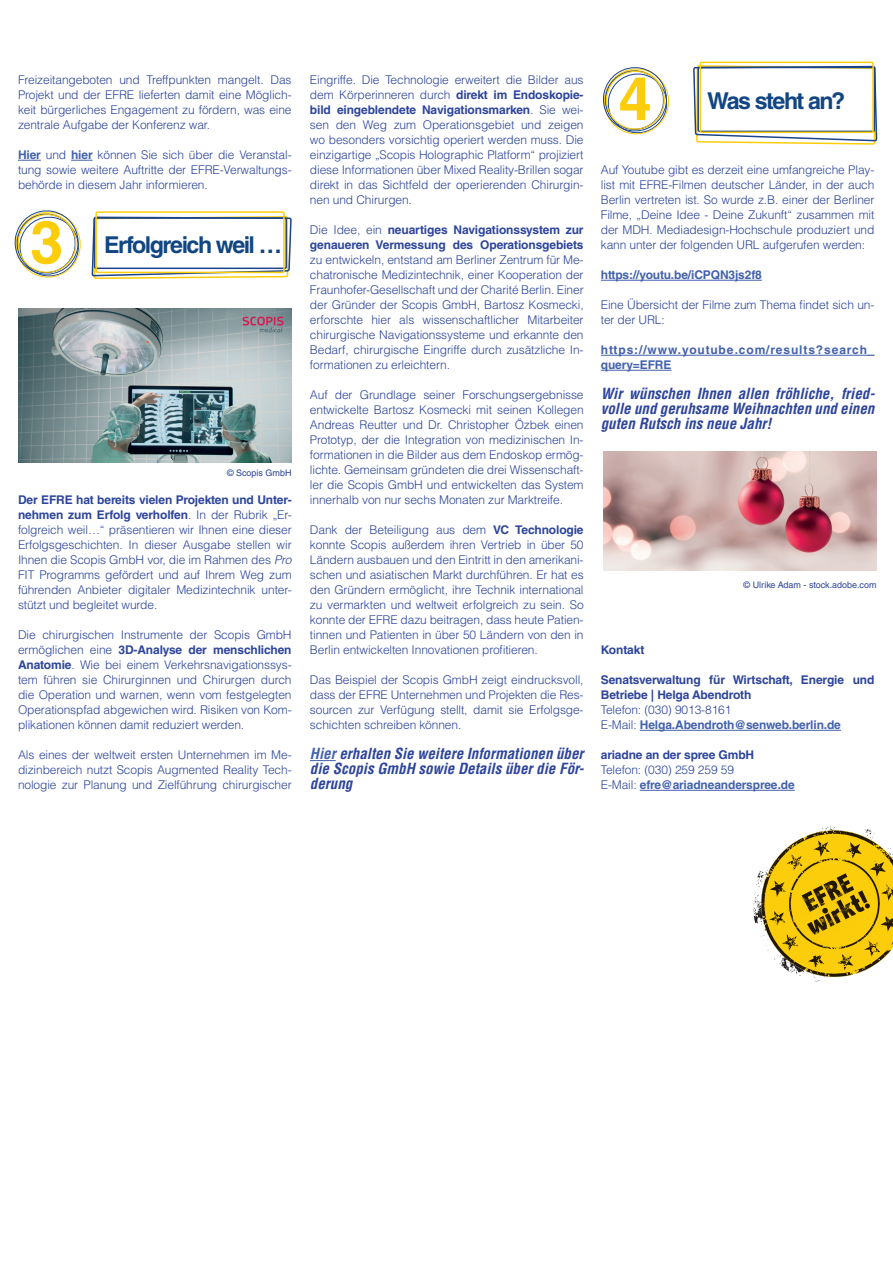
<style>
.page{position:relative;width:893px;height:1263px;background:#fff}
.page>*{position:absolute;margin:0;border:0;box-sizing:border-box;transform-origin:0 0}
.t1{font:700 59.7px "Helvetica LT Std";color:#fccd0a}
.Themen{font:700 23.25px "Helvetica LT Std";letter-spacing:-.065em;color:#114682}
.Hinweis{font:italic 700 condensed 15px/15px "Helvetica LT Std";color:#2c449c;text-align:justify}
.Fließtext{font:300 12px/15px "Helvetica LT Std";letter-spacing:-.01em;color:#2c449c;text-align:justify}
.Kontakt{font:700 12px/15px "Helvetica LT Std";letter-spacing:-.01em;color:#2c449c}
.Kontakt-2{font:700 12px "Helvetica LT Std";letter-spacing:-.01em;color:#4261ad}
.Fließtext-2{font:700 12px/15px "Helvetica LT Std";letter-spacing:.075em;color:#4261ad}
.Kontakt-3{font:300 12px "Helvetica LT Std";letter-spacing:-.01em;color:#2c449c}
.Fließtext-3{font:700 12px "Helvetica LT Std";color:#4261ad}
.Fließtext-4{font:700 12px "Helvetica LT Std";letter-spacing:-.01em;color:#2c449c}
.t2{font:9px "Helvetica LT Std";color:#2c449c}
.s1{font-weight:700;color:#4261ad}
.s2{font-weight:700}
.s3{font-style:italic}
.s4{color:#4261ad}
.s5{font-weight:300;color:#2c449c}
</style>
<div class="page">
<svg style="left:603px;top:67px;width:66px;height:68px"></svg>
<svg style="left:688px;top:142px;width:188px;height:214px"></svg>
<svg style="left:693px;top:61px;width:185px;height:81px"></svg>
<div style="left:697px;top:67px;width:178px;height:65px;border:2px solid #1c448b;border-radius:2px"></div>
<div style="left:699px;top:62px;width:175px;height:71px;border:2px solid #fccd0a;border-radius:2px"></div>
<svg style="left:14px;top:210px;width:65px;height:68px"></svg>
<svg style="left:79px;top:159px;width:208px;height:120px"></svg>
<svg style="left:90px;top:216px;width:202px;height:61px"></svg>
<div style="left:94px;top:217px;width:193px;height:52px;border:2px solid #1c448b;border-radius:2px"></div>
<div style="left:95px;top:211px;width:190px;height:62px;border:2px solid #fccd0a;border-radius:2px"></div>
<hr style="left:601px;top:280px;width:161px;height:1px;background:#4261ad">
<hr style="left:601px;top:355px;width:273px;height:1px;background:#4261ad">
<hr style="left:601px;top:370px;width:70px;height:1px;background:#4261ad">
<img style="left:604px;top:451px;width:273px;height:120px">
<img style="left:18px;top:308px;width:274px;height:154px">
<svg style="left:310px;top:760px;width:26px;height:1px"></svg>
<hr style="left:640px;top:730px;width:201px;height:1px;background:#4261ad">
<svg style="left:18px;top:160px;width:23px;height:1px"></svg>
<svg style="left:71px;top:160px;width:22px;height:1px"></svg>
<hr style="left:640px;top:790px;width:155px;height:1px;background:#4261ad">
<svg style="left:753px;top:825px;width:140px;height:158px"></svg>
<p class="Fließtext" style="left:18px;top:72px;width:275px">Freizeitangeboten und Treffpunkten mangelt. Das Projekt und der EFRE lieferten damit eine Möglich&shy;keit bürgerliches Engagement zu fördern, was eine zentrale Aufgabe der Konferenz war.</p>
<p class="Fließtext" style="left:18px;top:147px;width:275px"><span class="s1">Hier</span> und <span class="s1">hier</span> können Sie sich über die Veranstal&shy;tung sowie weitere Auftritte der EFRE-Verwaltungs&shy;behörde in diesem Jahr informieren.</p>
<h1 class="t1" style="left:30px;top:206px;width:35px">3</h1>
<h2 class="Themen" style="left:104px;top:230px;width:179px">Erfolgreich weil …</h2>
<p class="t2" style="left:227px;top:468px;width:66px">© Scopis GmbH</p>
<p class="Fließtext" style="left:18px;top:492px;width:275px"><span class="s2">Der EFRE hat bereits vielen Projekten und Unter&shy;nehmen zum Erfolg verholfen</span>. In der Rubrik „Er&shy;folgreich weil…“ präsentieren wir Ihnen eine dieser Erfolgsgeschichten. In dieser Ausgabe stellen wir Ihnen die Scopis GmbH vor, die im Rahmen des <span class="s3">Pro </span>FIT Programms gefördert und auf Ihrem Weg zum führenden Anbieter digitaler Medizintechnik unter&shy;stützt und begleitet wurde.</p>
<p class="Fließtext" style="left:18px;top:627px;width:275px">Die chirurgischen Instrumente der Scopis GmbH ermöglichen eine <span class="s2">3D-Analyse der menschlichen Anatomie</span>. Wie bei einem Verkehrsnavigationssys&shy;tem führen sie Chirurginnen und Chirurgen durch die Operation und warnen, wenn vom festgelegten Operationspfad abgewichen wird. Risiken von Kom&shy;plikationen können damit reduziert werden.</p>
<p class="Fließtext" style="left:18px;top:747px;width:275px">Als eines der weltweit ersten Unternehmen im Me&shy;dizinbereich nutzt Scopis Augmented Reality Tech&shy;nologie zur Planung und Zielführung chirurgischer</p>
<p class="Fließtext" style="left:310px;top:72px;width:275px">Eingriffe. Die Technologie erweitert die Bilder aus dem Körperinneren durch <span class="s2">direkt im Endoskopie&shy;bild eingeblendete Navigationsmarken</span>. Sie wei&shy;sen den Weg zum Operationsgebiet und zeigen wo besonders vorsichtig operiert werden muss. Die einzigartige „Scopis Holographic Platform“ projiziert diese Informationen über Mixed Reality-Brillen sogar direkt in das Sichtfeld der operierenden Chirurgin&shy;nen und Chirurgen.</p>
<p class="Fließtext" style="left:310px;top:222px;width:275px">Die Idee, ein <span class="s2">neuartiges Navigationssystem zur genaueren Vermessung des Operationsgebiets </span>zu entwickeln, entstand am Berliner Zentrum für Me&shy;chatronische Medizintechnik, einer Kooperation der Fraunhofer-Gesellschaft und der Charité Berlin. Einer der Gründer der Scopis GmbH, Bartosz Kosmecki, erforschte hier als wissenschaftlicher Mitarbeiter chirurgische Navigationssysteme und erkannte den Bedarf, chirurgische Eingriffe durch zusätzliche In&shy;formationen zu erleichtern.</p>
<p class="Fließtext" style="left:310px;top:387px;width:275px">Auf der Grundlage seiner Forschungsergebnisse entwickelte Bartosz Kosmecki mit seinen Kollegen Andreas Reutter und Dr. Christopher Özbek einen Prototyp, der die Integration von medizinischen In&shy;formationen in die Bilder aus dem Endoskop ermög&shy;lichte. Gemeinsam gründeten die drei Wissenschaft&shy;ler die Scopis GmbH und entwickelten das System innerhalb von nur sechs Monaten zur Marktreife.</p>
<p class="Fließtext" style="left:310px;top:522px;width:275px">Dank der Beteiligung aus dem <span class="s2">VC Technologie </span>konnte Scopis außerdem ihren Vertrieb in über 50<br>Ländern ausbauen und den Eintritt in den amerikani&shy;schen und asiatischen Markt durchführen. Er hat es den Gründern ermöglicht, ihre Technik international zu vermarkten und weltweit erfolgreich zu sein. So konnte der EFRE dazu beitragen, dass heute Patien&shy;tinnen und Patienten in über 50 Ländern von den in Berlin entwickelten Innovationen profitieren.</p>
<p class="Fließtext" style="left:310px;top:672px;width:275px">Das Beispiel der Scopis GmbH zeigt eindrucksvoll, dass der EFRE Unternehmen und Projekten die Res&shy;sourcen zur Verfügung stellt, damit sie Erfolgsge&shy;schichten schreiben können.</p>
<p class="Hinweis" style="left:310px;top:746px;width:275px"><span class="s4">Hier</span> erhalten Sie weitere Informationen über die Scopis GmbH sowie Details über die För&shy;derung</p>
<h1 class="t1" style="left:618px;top:62px;width:35px">4</h1>
<h2 class="Themen" style="left:707px;top:86px;width:140px">Was steht an?</h2>
<p class="Fließtext" style="left:601px;top:162px;width:275px">Auf Youtube gibt es derzeit eine umfangreiche Play&shy;list mit EFRE-Filmen deutscher Länder, in der auch Berlin vertreten ist. So wurde z.B. einer der Berliner Filme, „Deine Idee - Deine Zukunft“ zusammen mit der MDH. Mediadesign-Hochschule produziert und kann unter der folgenden URL aufgerufen werden:</p>
<p class="Fließtext-3" style="left:601px;top:267px;width:163px">https://youtu.be/iCPQN3js2f8</p>
<p class="Fließtext" style="left:601px;top:297px;width:275px">Eine Übersicht der Filme zum Thema findet sich un&shy;ter der URL:</p>
<p class="Fließtext-2" style="left:601px;top:342px;width:275px">https://www.youtube.com/results?search_ query=EFRE</p>
<p class="Hinweis" style="left:601px;top:386px;width:275px">Wir wünschen Ihnen allen fröhliche, fried&shy;volle und geruhsame Weihnachten und einen guten Rutsch ins neue Jahr!</p>
<p class="t2" style="left:744px;top:580px;width:135px">© Ulrike Adam - stock.adobe.com</p>
<p class="Fließtext-4" style="left:601px;top:642px;width:45px">Kontakt</p>
<p class="Kontakt" style="left:601px;top:672px;width:275px">Senatsverwaltung für Wirtschaft, Energie und<br>Betriebe | Helga Abendroth</p>
<p class="Kontakt-3" style="left:601px;top:702px;width:132px">Telefon: (030) 9013-8161</p>
<p class="Kontakt-2" style="left:601px;top:717px;width:242px"><span class="s5">E-Mail:</span> Helga.Abendroth@senweb.berlin.de</p>
<p class="Kontakt" style="left:601px;top:747px;width:155px">ariadne an der spree GmbH</p>
<p class="Kontakt-3" style="left:601px;top:762px;width:135px">Telefon: (030) 259 259 59</p>
<p class="Kontakt-2" style="left:601px;top:777px;width:195px"><span class="s5">E-Mail:</span> efre@ariadneanderspree.de</p>
</div>
